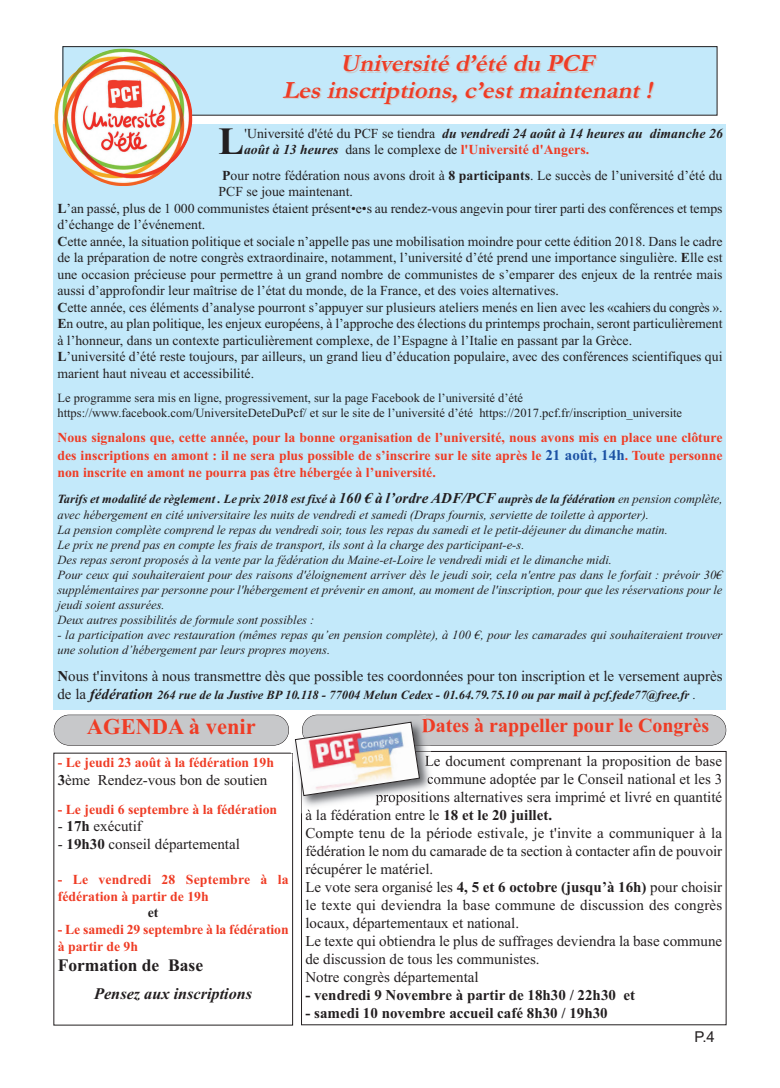
<style>
.page{position:relative;width:780px;height:1088px;background:#fff}
.page>*{position:absolute;margin:0;border:0;box-sizing:border-box;transform-origin:0 0}
.t1{font:700 38.62px "Times New Roman";color:#231f20}
.t2{font:italic 700 25px/26.2px "Garamond";color:#ef3c25;text-align:center}
.t3{font:700 22.5px "Times New Roman";color:#ef3c25}
.t4{font:700 20px "Times New Roman";color:#ef3c25}
.t5{font:700 17.5px "Times New Roman";color:#231f20}
.t6{font:italic 700 16.25px "Times New Roman";color:#231f20}
.t7{font:15px "Times New Roman";color:#231f20}
.t8{font:700 15px "Times New Roman";color:#231f20}
.t9{font:15px "Arial";color:#231f20}
.t10{font:13.75px "Times New Roman";color:#231f20}
.t11{font:700 13.75px/17.2px "Times New Roman";color:#ef3c25}
.t12{font:italic 700 13.75px/16.5px "Times New Roman";color:#231f20}
.t13{font:700 13.75px "Times New Roman";color:#231f20}
.t14{font:italic 12.5px/15px "Times New Roman";color:#231f20}
.t15{font:12.5px/15px "Times New Roman";color:#231f20}
.t16{font:italic 700 12.5px "Times New Roman";color:#231f20}
.s1{font-weight:400;font-style:normal}
.s2{font-style:normal;color:#ef3c25}
.s3{font-weight:700}
.s4{font-size:15px;color:#1c52a4}
.s5{font-weight:700;font-size:15px}
.s6{font-weight:400;font-style:normal;font-size:15px}
.s7{font-size:15px}
</style>
<div class="page">
<div style="left:63px;top:47px;width:654px;height:68px;background:#c3e9fa"></div>
<div style="left:63px;top:46px;width:654px;height:69px;border:1px solid #231f20"></div>
<div style="left:54px;top:125px;width:672px;height:585px;background:#c3e9fa"></div>
<img style="left:54px;top:49px;width:138px;height:137px">
<div style="left:54px;top:715px;width:235px;height:30px;background:#c7c8ca;border-radius:15px"></div>
<div style="left:54px;top:715px;width:235px;height:30px;border:1px solid #231f20;border-radius:15px"></div>
<div style="left:302px;top:715px;width:424px;height:30px;background:#c7c8ca;border-radius:15px"></div>
<div style="left:302px;top:715px;width:424px;height:30px;border:1px solid #231f20;border-radius:15px"></div>
<div style="left:301px;top:751px;width:425px;height:274px;border:1px solid #231f20"></div>
<img style="left:301px;top:796px;width:74px;height:17px">
<img style="left:375px;top:796px;width:38px;height:6px">
<svg style="left:306px;top:809px;width:13px;height:3px"></svg>
<svg style="left:291px;top:715px;width:145px;height:81px"></svg>
<h2 class="t2" style="left:282px;top:50px;width:378px">Université d’été du PCF<br>Les inscriptions, c’est maintenant !</h2>
<h1 class="t1" style="left:218px;top:119px;width:27px">L</h1>
<p class="t12" style="left:244px;top:125px;width:480px"><span class="s1">'Université d'été du PCF se tiendra</span> du vendredi 24 août à 14 heures au dimanche 26 août à 13 heures <span class="s1">dans le complexe de</span> <span class="s2">l'Université d'Angers.</span></p>
<p class="t10" style="left:222px;top:167px;width:502px"><span class="s3">P</span>our notre fédération nous avons droit à <span class="s3">8 participants</span>. Le succès de l’université d’été du</p>
<p class="t10" style="left:218px;top:183px;width:136px">PCF se joue maintenant.</p>
<p class="t10" style="left:57px;top:200px;width:666px"><span class="s3">L</span>’an passé, plus de 1 000 communistes étaient présent•e•s au rendez-vous angevin pour tirer parti des conférences et temps</p>
<p class="t10" style="left:57px;top:216px;width:149px">d’échange de l’événement.</p>
<p class="t10" style="left:57px;top:233px;width:666px"><span class="s3">C</span>ette année, la situation politique et sociale n’appelle pas une mobilisation moindre pour cette édition 2018. Dans le cadre</p>
<p class="t10" style="left:57px;top:249px;width:666px">de la préparation de notre congrès extraordinaire, notamment, l’université d’été prend une importance singulière. <span class="s3">E</span>lle est</p>
<p class="t10" style="left:57px;top:266px;width:666px">une occasion précieuse pour permettre à un grand nombre de communistes de s’emparer des enjeux de la rentrée mais</p>
<p class="t10" style="left:57px;top:282px;width:503px">aussi d’approfondir leur maîtrise de l’état du monde, de la France, et des voies alternatives.</p>
<p class="t10" style="left:57px;top:299px;width:666px"><span class="s3">C</span>ette année, ces éléments d’analyse pourront s’appuyer sur plusieurs ateliers menés en lien avec les «cahiers du congrès ».</p>
<p class="t10" style="left:57px;top:315px;width:666px"><span class="s3">E</span>n outre, au plan politique, les enjeux européens, à l’approche des élections du printemps prochain, seront particulièrement</p>
<p class="t10" style="left:57px;top:332px;width:576px">à l’honneur, dans un contexte particulièrement complexe, de l’Espagne à l’Italie en passant par la Grèce.</p>
<p class="t10" style="left:57px;top:348px;width:666px"><span class="s3">L</span>’université d’été reste toujours, par ailleurs, un grand lieu d’éducation populaire, avec des conférences scientifiques qui</p>
<p class="t10" style="left:57px;top:365px;width:198px">marient haut niveau et accessibilité.</p>
<p class="t15" style="left:57px;top:390px;width:626px">Le programme sera mis en ligne, progressivement, sur la page Facebook de l’université d’été https://www.facebook.com/UniversiteDeteDuPcf/ et sur le site de l’université d’été https://2017.pcf.fr/inscription_universite</p>
<p class="t11" style="left:57px;top:429px;width:666px;text-align:justify">Nous signalons que, cette année, pour la bonne organisation de l’université, nous avons mis en place une clôture des inscriptions en amont : il ne sera plus possible de s’inscrire sur le site après le <span class="s4">21 août, 14h</span>. Toute personne non inscrite en amont ne pourra pas être hébergée à l’université.</p>
<p class="t14" style="left:57px;top:490px;width:666px;line-height:16.5px"><span class="s3">Tarifs et modalité de règlement . Le prix 2018 est fixé à</span> <span class="s5">160 € à l’ordre ADF/PCF</span> <span class="s3">auprès de la fédération</span> en pension complète, avec hébergement en cité universitaire les nuits de vendredi et samedi (Draps fournis, serviette de toilette à apporter).</p>
<p class="t14" style="left:57px;top:522px;width:666px">La pension complète comprend le repas du vendredi soir, tous les repas du samedi et le petit-déjeuner du dimanche matin.<br>Le prix ne prend pas en compte les frais de transport, ils sont à la charge des participant-e-s.<br>Des repas seront proposés à la vente par la fédération du Maine-et-Loire le vendredi midi et le dimanche midi.<br>Pour ceux qui souhaiteraient pour des raisons d'éloignement arriver dès le jeudi soir, cela n'entre pas dans le forfait : prévoir 30€ supplémentaires par personne pour l'hébergement et prévenir en amont, au moment de l'inscription, pour que les réservations pour le jeudi soient assurées.<br>Deux autres possibilités de formule sont possibles :</p>
<p class="t14" style="left:57px;top:627px;width:666px">- la participation avec restauration (mêmes repas qu’en pension complète), à 100 €, pour les camarades qui souhaiteraient trouver une solution d’hébergement par leurs propres moyens.</p>
<p class="t7" style="left:57px;top:667px;width:666px"><span class="s3">N</span>ous t'invitons à nous transmettre dès que possible tes coordonnées pour ton inscription et le versement auprès</p>
<p class="t16" style="left:57px;top:687px;width:639px"><span class="s6">de la</span> <span class="s7">fédération</span> 264 rue de la Justive BP 10.118 - 77004 Melun Cedex - 01.64.79.75.10 ou par mail à pcf.fede77@free.fr <span class="s1">.</span></p>
<h3 class="t3" style="left:87px;top:713px;width:170px">AGENDA à venir</h3>
<p class="t11" style="left:58px;top:754px;width:218px">- Le jeudi 23 août à la fédération 19h</p>
<p class="t7" style="left:58px;top:771px;width:211px"><span class="s3">3</span>ème Rendez-vous bon de soutien</p>
<p class="t11" style="left:58px;top:800px;width:221px">- Le jeudi 6 septembre à la fédération</p>
<p class="t7" style="left:58px;top:817px;width:86px">- <span class="s3">17h</span> exécutif</p>
<p class="t7" style="left:58px;top:835px;width:184px">- <span class="s3">19h30</span> conseil départemental</p>
<p class="t11" style="left:58px;top:871px;width:232px;line-height:16.5px">- Le vendredi 28 Septembre à la fédération à partir de 19h</p>
<p class="t13" style="left:148px;top:904px;width:12px">et</p>
<p class="t11" style="left:58px;top:920px;width:232px;line-height:17.6px">- Le samedi 29 septembre à la fédération à partir de 9h</p>
<p class="t5" style="left:58px;top:954px;width:147px">Formation de Base</p>
<p class="t6" style="left:94px;top:984px;width:160px">Pensez aux inscriptions</p>
<h3 class="t4" style="left:421px;top:714px;width:289px">Dates à rappeller pour le Congrès</h3>
<p class="t7" style="left:424px;top:752px;width:299px">Le document comprenant la proposition de base</p>
<p class="t7" style="left:427px;top:770px;width:297px">commune adoptée par le Conseil national et les 3</p>
<p class="t7" style="left:375px;top:788px;width:348px">propositions alternatives sera imprimé et livré en quantité</p>
<p class="t7" style="left:305px;top:806px;width:248px">à la fédération entre le <span class="s3">18 et le 20 juillet.</span></p>
<p class="t7" style="left:305px;top:824px;width:418px">Compte tenu de la période estivale, je t'invite a communiquer à la</p>
<p class="t7" style="left:305px;top:842px;width:418px">fédération le nom du camarade de ta section à contacter afin de pouvoir</p>
<p class="t7" style="left:305px;top:860px;width:129px">récupérer le matériel.</p>
<p class="t7" style="left:305px;top:878px;width:418px">Le vote sera organisé les <span class="s3">4, 5 et 6 octobre (jusqu’à 16h)</span> pour choisir</p>
<p class="t7" style="left:305px;top:896px;width:418px">le texte qui deviendra la base commune de discussion des congrès</p>
<p class="t7" style="left:305px;top:914px;width:215px">locaux, départementaux et national.</p>
<p class="t7" style="left:305px;top:932px;width:418px">Le texte qui obtiendra le plus de suffrages deviendra la base commune</p>
<p class="t7" style="left:305px;top:950px;width:236px">de discussion de tous les communistes.</p>
<p class="t7" style="left:305px;top:968px;width:175px">Notre congrès départemental</p>
<p class="t8" style="left:305px;top:985px;width:331px">- vendredi 9 Novembre à partir de 18h30 / 22h30 et</p>
<p class="t8" style="left:305px;top:1003px;width:304px">- samedi 10 novembre accueil café 8h30 / 19h30</p>
<p class="t9" style="left:694px;top:1028px;width:22px">P.4</p>
</div>
